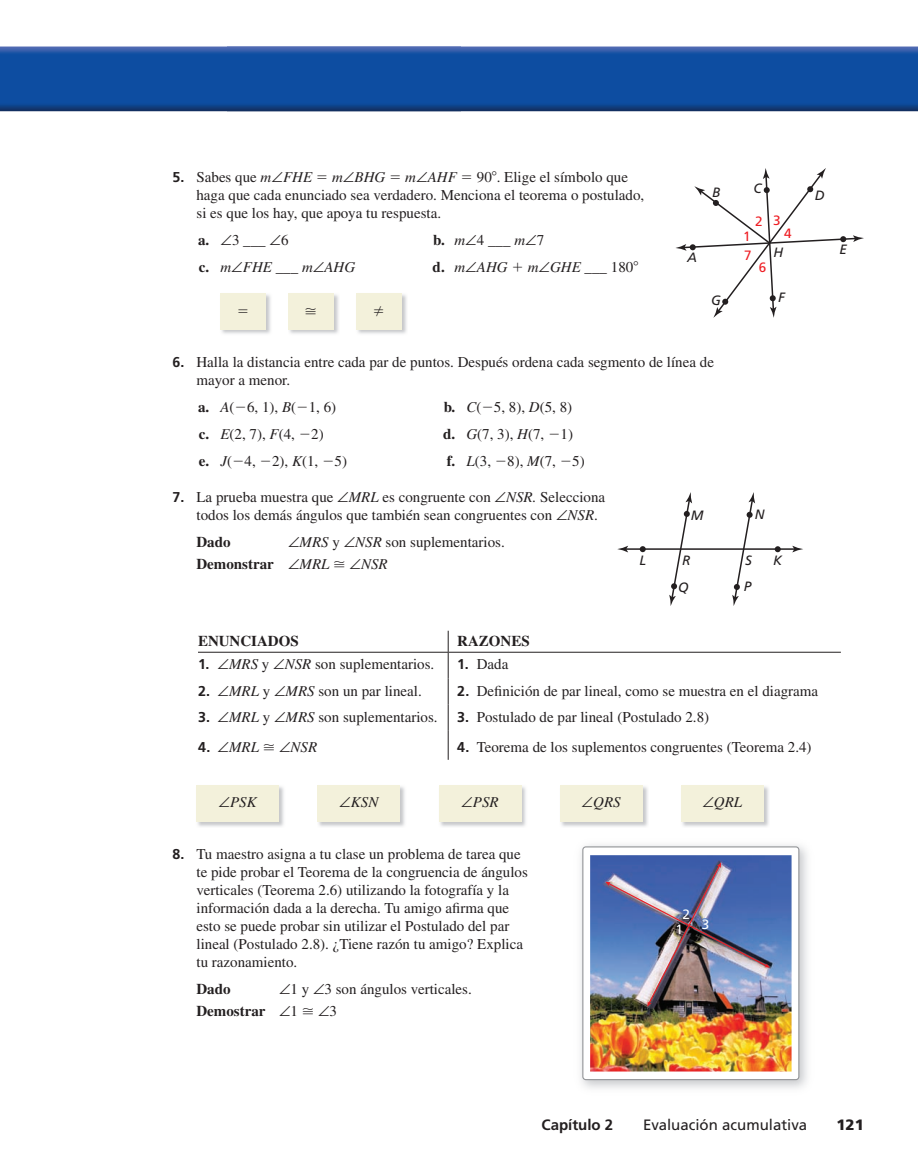
<style>
.page{position:relative;width:918px;height:1175px;background:#fff}
.page>*{position:absolute;margin:0;border:0;box-sizing:border-box;transform-origin:0 0}
.t1{font:15px/18px "Times LT Std";color:#231f20}
.t2{font:italic 15px "Times LT Std";color:#231f20}
.t3{font:700 15px "Times LT Std";color:#231f20}
.t4{font:15px "Frutiger LT Std";color:#231f20}
.t5{font:700 15px "Frutiger LT Std";color:#231f20}
.t6{font:900 15px "Frutiger LT Std";color:#231f20}
.t7{font:italic 13.5px/26.5px "Frutiger LT Std";color:#231f20}
.t8{font:13.5px "Frutiger LT Std";color:#ee1d23}
.t9{font:13.5px "Frutiger LT Std";color:#fff}
.s1{font-family:"Frutiger LT Std";font-weight:700;font-size:14.25px}
.s2{font-style:italic}
.s3{font-weight:700}
.s4{font-weight:700;font-style:normal}
.s5{font-style:normal}
.s6{font-family:"Frutiger LT Std";font-weight:700;font-style:normal;font-size:14.25px}
</style>
<div class="page">
<img style="left:0;top:46px;width:227px;height:65px">
<img style="left:227px;top:46px;width:691px;height:65px">
<img style="left:220px;top:294px;width:51px;height:40px">
<div style="left:220px;top:293px;width:46px;height:36px;background:#f3f1db"></div>
<img style="left:356px;top:293px;width:51px;height:41px">
<div style="left:356px;top:293px;width:45px;height:36px;background:#f3f1db"></div>
<img style="left:288px;top:293px;width:51px;height:41px">
<div style="left:288px;top:293px;width:45px;height:36px;background:#f3f1db"></div>
<hr style="left:448px;top:652px;width:393px;height:1px;background:#231f20">
<hr style="left:198px;top:652px;width:250px;height:1px;background:#231f20">
<svg style="left:448px;top:630px;width:1px;height:129px"></svg>
<img style="left:196px;top:786px;width:88px;height:41px">
<div style="left:196px;top:785px;width:83px;height:36px;background:#f3f1db"></div>
<img style="left:560px;top:785px;width:88px;height:42px">
<div style="left:560px;top:785px;width:82px;height:36px;background:#f3f1db"></div>
<img style="left:439px;top:785px;width:87px;height:42px">
<div style="left:439px;top:785px;width:82px;height:36px;background:#f3f1db"></div>
<img style="left:317px;top:785px;width:88px;height:42px">
<div style="left:318px;top:785px;width:82px;height:36px;background:#f3f1db"></div>
<img style="left:681px;top:786px;width:88px;height:41px">
<div style="left:681px;top:785px;width:83px;height:36px;background:#f3f1db"></div>
<svg style="left:775px;top:546px;width:6px;height:6px"></svg>
<svg style="left:640px;top:546px;width:6px;height:6px"></svg>
<hr style="left:625px;top:548px;width:171px;height:2px;background:#231f20">
<svg style="left:617px;top:546px;width:11px;height:6px"></svg>
<svg style="left:792px;top:546px;width:11px;height:6px"></svg>
<svg style="left:669px;top:492px;width:23px;height:114px"></svg>
<svg style="left:732px;top:492px;width:23px;height:114px"></svg>
<img style="left:580px;top:845px;width:228px;height:244px">
<div style="left:583px;top:847px;width:216px;height:232px;background:#fff;border-radius:3px"></div>
<div style="left:582px;top:846px;width:217px;height:234px;border:1px solid #939598;border-radius:3px"></div>
<img style="left:590px;top:855px;width:202px;height:216px">
<img style="left:605px;top:862px;width:165px;height:144px">
<svg style="left:675px;top:168px;width:189px;height:150px"></svg>
<p class="t1" style="left:173px;top:169px;width:141px"><span class="s1">5.</span> Sabes que <span class="s2">m</span>∠<span class="s2">FHE</span></p>
<p class="t2" style="left:332px;top:171px;width:55px">m∠BHG</p>
<p class="t2" style="left:405px;top:171px;width:53px">m∠AHF</p>
<p class="t1" style="left:196px;top:169px;width:449px;text-indent:280px">90 . Elige el símbolo que haga que cada enunciado sea verdadero. Menciona el teorema o postulado, si es que los hay, que apoya tu respuesta.</p>
<p class="t1" style="left:198px;top:232px;width:92px"><span class="s3">a.</span> ∠3 ___ ∠6</p>
<p class="t1" style="left:433px;top:232px;width:112px"><span class="s3">b.</span> <span class="s2">m</span>∠4 ___ <span class="s2">m</span>∠7</p>
<p class="t2" style="left:199px;top:261px;width:158px"><span class="s4">c.</span> m∠FHE <span class="s5">___</span> m∠AHG</p>
<p class="t2" style="left:433px;top:261px;width:77px"><span class="s4">d.</span> m∠AHG</p>
<p class="t1" style="left:528px;top:259px;width:107px"><span class="s2">m</span>∠<span class="s2">GHE</span> ___ 180</p>
<p class="t7" style="left:687px;top:244px;width:11px">A</p>
<p class="t7" style="left:712px;top:179px;width:10px">B</p>
<p class="t7" style="left:753px;top:175px;width:10px">C</p>
<p class="t8" style="left:743px;top:231px;width:9px">1</p>
<p class="t8" style="left:755px;top:216px;width:27px">2 3</p>
<p class="t8" style="left:784px;top:228px;width:9px">4</p>
<p class="t7" style="left:815px;top:182px;width:11px">D</p>
<p class="t7" style="left:711px;top:287px;width:11px">G</p>
<p class="t8" style="left:744px;top:251px;width:9px">7</p>
<p class="t8" style="left:759px;top:263px;width:9px">6</p>
<p class="t7" style="left:773px;top:239px;width:11px">H</p>
<p class="t7" style="left:839px;top:236px;width:9px">E</p>
<p class="t7" style="left:778px;top:284px;width:8px">F</p>
<p class="t1" style="left:196px;top:354px;width:519px;text-indent:-24px"><span class="s1">6.</span> Halla la distancia entre cada par de puntos. Después ordena cada segmento de línea de mayor a menor.</p>
<p class="t1" style="left:198px;top:399px;width:140px"><span class="s3">a.</span> <span class="s2">A</span>(−6, 1), <span class="s2">B</span>(−1, 6)</p>
<p class="t1" style="left:444px;top:399px;width:130px"><span class="s3">b.</span> <span class="s2">C</span>(−5, 8), <span class="s2">D</span>(5, 8)</p>
<p class="t1" style="left:199px;top:426px;width:126px"><span class="s3">c.</span> <span class="s2">E</span>(2, 7), <span class="s2">F</span>(4, −2)</p>
<p class="t1" style="left:443px;top:426px;width:131px"><span class="s3">d.</span> <span class="s2">G</span>(7, 3), <span class="s2">H</span>(7, −1)</p>
<p class="t1" style="left:199px;top:453px;width:150px"><span class="s3">e.</span> <span class="s2">J</span>(−4, −2), <span class="s2">K</span>(1, −5)</p>
<p class="t1" style="left:447px;top:453px;width:140px"><span class="s3">f.</span> <span class="s2">L</span>(3, −8), <span class="s2">M</span>(7, −5)</p>
<p class="t1" style="left:196px;top:489px;width:410px;text-indent:-24px"><span class="s1">7.</span> La prueba muestra que ∠<span class="s2">MRL</span> es congruente con ∠<span class="s2">NSR.</span> Selecciona todos los demás ángulos que también sean congruentes con ∠<span class="s2">NSR</span>.</p>
<p class="t3" style="left:196px;top:536px;width:36px">Dado</p>
<p class="t7" style="left:691px;top:502px;width:14px">M</p>
<p class="t7" style="left:755px;top:501px;width:11px">N</p>
<p class="t1" style="left:196px;top:532px;width:310px;line-height:22.5px;text-indent:92px">∠<span class="s2">MRS</span> y ∠<span class="s2">NSR</span> son suplementarios.<br><span class="s3">Demonstrar</span> ∠<span class="s2">MRL</span> ≅ ∠<span class="s2">NSR</span></p>
<p class="t7" style="left:744px;top:547px;width:10px">S<br>P</p>
<p class="t7" style="left:639px;top:547px;width:8px">L</p>
<p class="t7" style="left:678px;top:546px;width:14px;line-height:27.5px">R<br>Q</p>
<p class="t7" style="left:773px;top:547px;width:11px">K</p>
<p class="t3" style="left:198px;top:636px;width:102px">ENUNCIADOS</p>
<p class="t3" style="left:457px;top:636px;width:74px">RAZONES</p>
<p class="t1" style="left:198px;top:657px;width:238px"><span class="s1">1.</span> ∠<span class="s2">MRS</span> y ∠<span class="s2">NSR</span> son suplementarios.</p>
<p class="t1" style="left:457px;top:657px;width:53px"><span class="s1">1.</span> Dada</p>
<p class="t1" style="left:198px;top:683px;width:225px"><span class="s1">2.</span> ∠<span class="s2">MRL</span> y ∠<span class="s2">MRS</span> son un par lineal.</p>
<p class="t1" style="left:457px;top:683px;width:363px"><span class="s1">2.</span> Definición de par lineal, como se muestra en el diagrama</p>
<p class="t1" style="left:198px;top:709px;width:241px"><span class="s1">3.</span> ∠<span class="s2">MRL</span> y ∠<span class="s2">MRS</span> son suplementarios.</p>
<p class="t1" style="left:457px;top:709px;width:253px"><span class="s1">3.</span> Postulado de par lineal (Postulado 2.8)</p>
<p class="t2" style="left:198px;top:741px;width:121px"><span class="s6">4.</span> ∠MRL ≅ ∠NSR</p>
<p class="t1" style="left:457px;top:739px;width:356px"><span class="s1">4.</span> Teorema de los suplementos congruentes (Teorema 2.4)</p>
<p class="t2" style="left:219px;top:796px;width:40px">∠PSK</p>
<p class="t2" style="left:339px;top:796px;width:41px">∠KSN</p>
<p class="t2" style="left:461px;top:796px;width:39px">∠PSR</p>
<p class="t2" style="left:582px;top:796px;width:41px">∠QRS</p>
<p class="t2" style="left:702px;top:796px;width:41px">∠QRL</p>
<p class="t1" style="left:196px;top:846px;width:333px;text-indent:-24px"><span class="s1">8.</span> Tu maestro asigna a tu clase un problema de tarea que te pide probar el Teorema de la congruencia de ángulos verticales (Teorema 2.6) utilizando la fotografía y la información dada a la derecha. Tu amigo afirma que esto se puede probar sin utilizar el Postulado del par lineal (Postulado 2.8). ¿Tiene razón tu amigo? Explica tu razonamiento.</p>
<p class="t3" style="left:196px;top:983px;width:36px">Dado</p>
<p class="t9" style="left:682px;top:909px;width:9px">2</p>
<p class="t9" style="left:702px;top:919px;width:9px">3</p>
<p class="t9" style="left:675px;top:924px;width:9px">1</p>
<p class="t1" style="left:196px;top:979px;width:277px;line-height:22.5px;text-indent:82px">∠1 y ∠3 son ángulos verticales.<br><span class="s3">Demostrar</span> ∠1 ≅ ∠3</p>
<p class="t5" style="left:542px;top:1118px;width:73px">Capítulo 2</p>
<p class="t4" style="left:643px;top:1119px;width:165px">Evaluación acumulativa</p>
<p class="t6" style="left:836px;top:1116px;width:29px">121</p>
</div>
